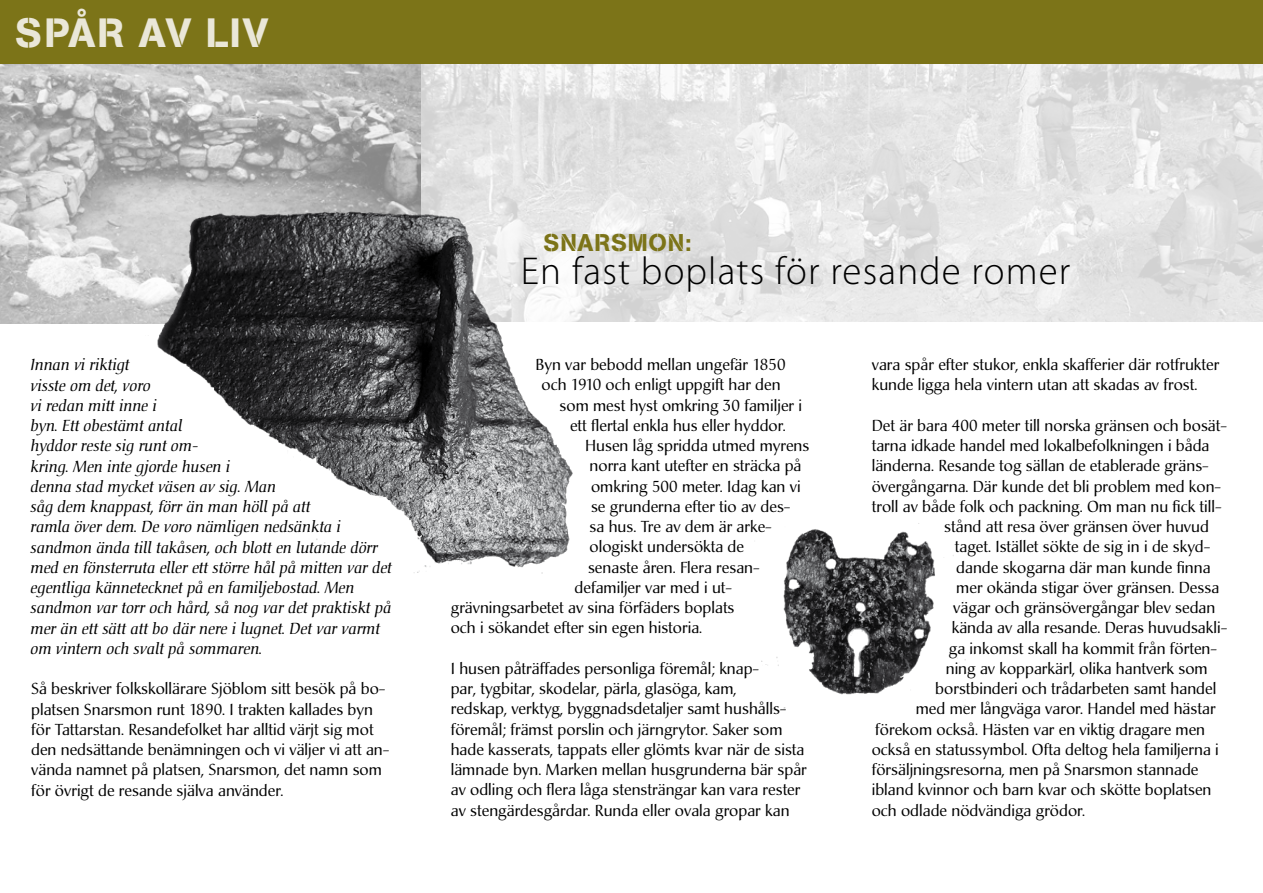
<style>
.page{position:relative;width:1263px;height:893px;background:#fff}
.page>*{position:absolute;margin:0;border:0;box-sizing:border-box;transform-origin:0 0}
.t1{font:40.5px "AG Book Stencil";letter-spacing:.035em;color:#eae7d8}
.t2{font:300 39px "Myriad Pro";letter-spacing:.03em;color:#000}
.t3{font:24px "AG Book Stencil";letter-spacing:.03em;color:#7c7418}
.t4{font:15.75px/20.2px "Christiana";color:#000}
.t5{font:italic 15.75px/20.2px "Christiana";color:#000}
</style>
<div class="page">
<img style="left:0;top:64px;width:1263px;height:259px">
<div style="left:0;top:0;width:1263px;height:64px;background:#7c7418"></div>
<img style="left:761px;top:523px;width:204px;height:187px">
<img style="left:145px;top:180px;width:437px;height:394px">
<h1 class="t1" style="left:15px;top:8px;width:255px">SPÅR AV LIV</h1>
<p class="t5" style="left:31px;top:355px;width:363px">Innan vi riktigt<br>visste om det, voro<br>vi redan mitt inne i<br>byn. Ett obestämt antal<br>hyddor reste sig runt om-<br>kring. Men inte gjorde husen i<br>denna stad mycket väsen av sig. Man<br>såg dem knappast, förr än man höll på att<br>ramla över dem. De voro nämligen nedsänkta i sandmon ända till takåsen, och blott en lutande dörr med en fönsterruta eller ett större hål på mitten var det egentliga kännetecknet på en familjebostad. Men sandmon var torr och hård, så nog var det praktiskt på mer än ett sätt att bo där nere i lugnet. Det var varmt om vintern och svalt på sommaren.</p>
<p class="t4" style="left:31px;top:679px;width:360px">Så beskriver folkskollärare Sjöblom sitt besök på bo&shy;platsen Snarsmon runt 1890. I trakten kallades byn för Tattarstan. Resandefolket har alltid värjt sig mot den nedsättande benämningen och vi väljer vi att an&shy;vända namnet på platsen, Snarsmon, det namn som för övrigt de resande själva använder.</p>
<h3 class="t3" style="left:544px;top:228px;width:150px">SNARSMON:</h3>
<h2 class="t2" style="left:521px;top:247px;width:551px">En fast boplats för resande romer</h2>
<p class="t4" style="left:536px;top:355px;width:251px">Byn var bebodd mellan ungefär 1850</p>
<p class="t4" style="left:542px;top:375px;width:240px">och 1910 och enligt uppgift har den</p>
<p class="t4" style="left:560px;top:395px;width:244px">som mest hyst omkring 30 familjer i</p>
<p class="t4" style="left:570px;top:415px;width:217px">ett flertal enkla hus eller hyddor.</p>
<p class="t4" style="left:585px;top:436px;width:226px">Husen låg spridda utmed myrens</p>
<p class="t4" style="left:590px;top:456px;width:213px">norra kant utefter en sträcka på</p>
<p class="t4" style="left:591px;top:476px;width:211px">omkring 500 meter. Idag kan vi</p>
<p class="t4" style="left:591px;top:496px;width:201px">se grunderna efter tio av des-</p>
<p class="t4" style="left:590px;top:517px;width:184px">sa hus. Tre av dem är arke-</p>
<p class="t4" style="left:590px;top:537px;width:156px">ologiskt undersökta de</p>
<p class="t4" style="left:588px;top:557px;width:173px">senaste åren. Flera resan-</p>
<p class="t4" style="left:575px;top:577px;width:159px">defamiljer var med i ut-</p>
<p class="t4" style="left:451px;top:598px;width:285px">grävningsarbetet av sina förfäders boplats</p>
<p class="t4" style="left:451px;top:618px;width:253px">och i sökandet efter sin egen historia.</p>
<p class="t4" style="left:451px;top:658px;width:358px">I husen påträffades personliga föremål; knap-<br>par, tygbitar, skodelar, pärla, glasöga, kam,<br>redskap, verktyg, byggnadsdetaljer samt hushålls&shy;föremål; främst porslin och järngrytor. Saker som hade kasserats, tappats eller glömts kvar när de sista lämnade byn. Marken mellan husgrunderna bär spår av odling och flera låga stensträngar kan vara rester av stengärdesgårdar. Runda eller ovala gropar kan</p>
<p class="t4" style="left:872px;top:355px;width:349px">vara spår efter stukor, enkla skafferier där rotfrukter kunde ligga hela vintern utan att skadas av frost.</p>
<p class="t4" style="left:872px;top:415px;width:357px">Det är bara 400 meter till norska gränsen och bosät-</p>
<p class="t4" style="left:872px;top:436px;width:339px">tarna idkade handel med lokalbefolkningen i båda</p>
<p class="t4" style="left:872px;top:456px;width:339px">länderna. Resande tog sällan de etablerade gräns-</p>
<p class="t4" style="left:872px;top:476px;width:351px">övergångarna. Där kunde det bli problem med kon-</p>
<p class="t4" style="left:872px;top:496px;width:351px">troll av både folk och packning. Om man nu fick till-</p>
<p class="t4" style="left:944px;top:517px;width:266px">stånd att resa över gränsen över huvud</p>
<p class="t4" style="left:955px;top:537px;width:257px">taget. Istället sökte de sig in i de skyd-</p>
<p class="t4" style="left:956px;top:557px;width:256px">dande skogarna där man kunde finna</p>
<p class="t4" style="left:956px;top:577px;width:264px">mer okända stigar över gränsen. Dessa</p>
<p class="t4" style="left:953px;top:598px;width:264px">vägar och gränsövergångar blev sedan</p>
<p class="t4" style="left:952px;top:618px;width:277px">kända av alla resande. Deras huvudsakli-</p>
<p class="t4" style="left:949px;top:638px;width:270px">ga inkomst skall ha kommit från förten-</p>
<p class="t4" style="left:946px;top:658px;width:263px">ning av kopparkärl, olika hantverk som</p>
<p class="t4" style="left:935px;top:679px;width:282px">borstbinderi och trådarbeten samt handel</p>
<p class="t4" style="left:916px;top:699px;width:301px">med mer långväga varor. Handel med hästar</p>
<p class="t4" style="left:875px;top:719px;width:331px">förekom också. Hästen var en viktig dragare men</p>
<p class="t4" style="left:872px;top:739px;width:349px">också en statussymbol. Ofta deltog hela familjerna i</p>
<p class="t4" style="left:872px;top:760px;width:328px">försäljningsresorna, men på Snarsmon stannade</p>
<p class="t4" style="left:872px;top:780px;width:341px">ibland kvinnor och barn kvar och skötte boplatsen</p>
<p class="t4" style="left:872px;top:800px;width:215px">och odlade nödvändiga grödor.</p>
</div>
